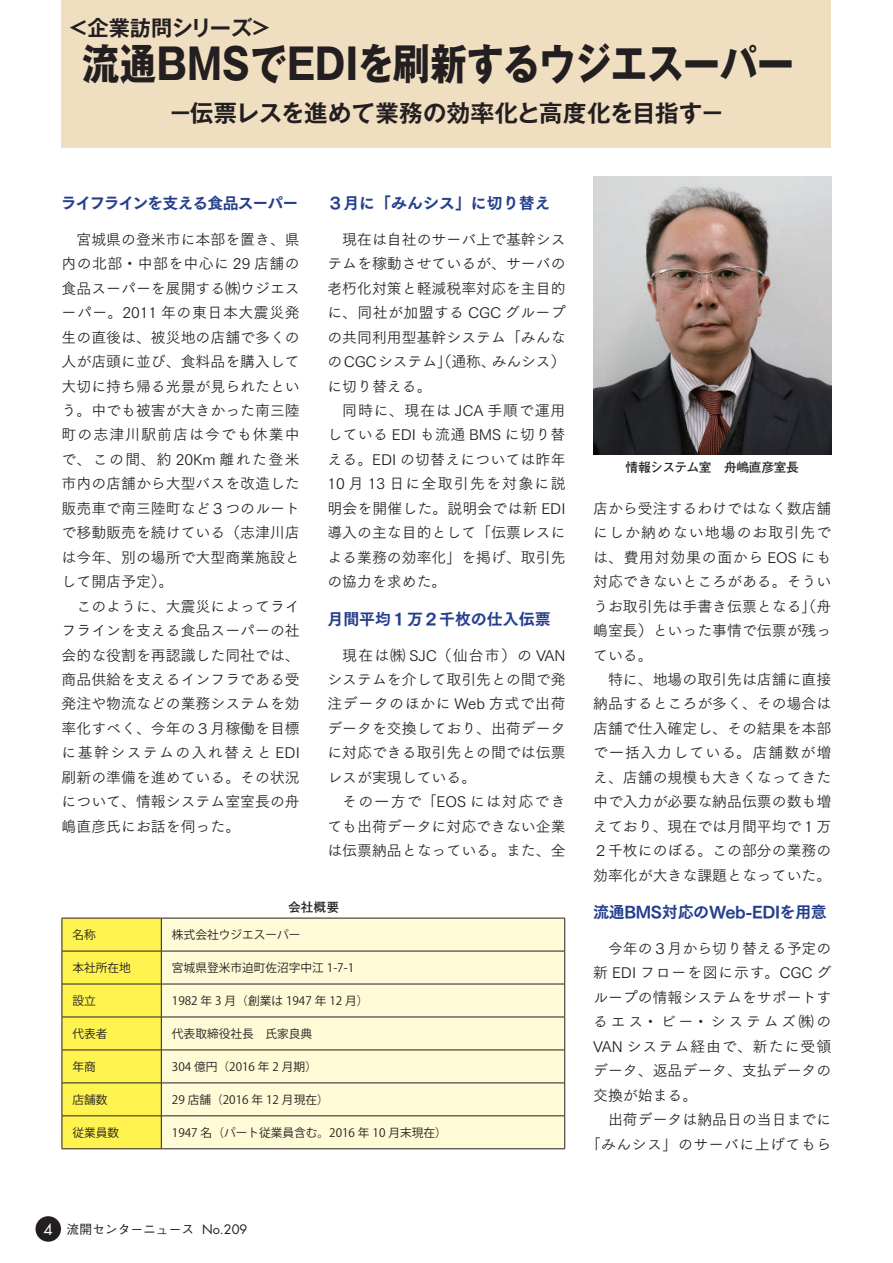
<style>
.page{position:relative;width:893px;height:1263px;background:#fff}
.page>*{position:absolute;margin:0;border:0;box-sizing:border-box;transform-origin:0 0}
.t1{font:700 42.45px "Gothic MB101 Pr 6";color:#231f20;scale:.87 1}
.t2{font:700 23.4px "Gothic MB101 Pr 6 De";letter-spacing:.015em;color:#231f20}
.t3{font:700 21.3px "Gothic MB101 Pr 6 De";color:#231f20}
.t4{font:15.9px "Tsuku Go Pro E";letter-spacing:-.015em;color:#253f8e}
.t5{font:15.9px "Tsuku Go Pro E";letter-spacing:-.075em;color:#253f8e}
.t6{font:14.85px/24.5px "Tsuku Go Pro R";color:#231f20}
.t7{font:14.85px "Tsuku Go Pro R";letter-spacing:.05em;color:#231f20}
.t8{font:14.85px "Tsuku Go Pro R";letter-spacing:.07em;color:#231f20}
.t9{font:14.85px "Tsuku Go Pro R";letter-spacing:.035em;color:#231f20}
.t10{font:14.85px "Tsuku Go Pro R";letter-spacing:.18em;color:#231f20}
.t11{font:700 12.75px "Futo Go B101 Pr 5";letter-spacing:-.025em;color:#231f20}
.t12{font:500 12.75px "Gothic BBB Pr 6";color:#231f20}
.t13{font:11.7px "Koz Go Pro";color:#231f20}
.s1{font-family:"Futura";font-weight:400;font-size:15.15px;color:#fff}
.s2{font-family:"Futura";font-weight:400}
</style>
<div class="page">
<div style="left:62px;top:0;width:769px;height:148px;background:#f0dec1"></div>
<img style="left:593px;top:176px;width:238px;height:278px">
<div style="left:63px;top:919px;width:98px;height:229px;background:#fff34f"></div>
<div style="left:162px;top:919px;width:402px;height:229px;background:#fffbd6"></div>
<hr style="left:62px;top:918px;width:99px;height:1px;background:#231f20">
<hr style="left:62px;top:918px;width:1px;height:33px;background:#231f20">
<hr style="left:161px;top:918px;width:404px;height:1px;background:#231f20">
<hr style="left:161px;top:918px;width:1px;height:33px;background:#231f20">
<hr style="left:564px;top:918px;width:1px;height:33px;background:#231f20">
<hr style="left:62px;top:951px;width:99px;height:1px;background:#231f20">
<hr style="left:62px;top:951px;width:1px;height:33px;background:#231f20">
<hr style="left:161px;top:951px;width:404px;height:1px;background:#231f20">
<hr style="left:161px;top:951px;width:1px;height:33px;background:#231f20">
<hr style="left:564px;top:951px;width:1px;height:33px;background:#231f20">
<hr style="left:62px;top:984px;width:99px;height:1px;background:#231f20">
<hr style="left:62px;top:984px;width:1px;height:33px;background:#231f20">
<hr style="left:161px;top:984px;width:404px;height:1px;background:#231f20">
<hr style="left:161px;top:984px;width:1px;height:33px;background:#231f20">
<hr style="left:564px;top:984px;width:1px;height:33px;background:#231f20">
<hr style="left:62px;top:1017px;width:99px;height:1px;background:#231f20">
<hr style="left:62px;top:1017px;width:1px;height:33px;background:#231f20">
<hr style="left:161px;top:1017px;width:404px;height:1px;background:#231f20">
<hr style="left:161px;top:1017px;width:1px;height:33px;background:#231f20">
<hr style="left:564px;top:1017px;width:1px;height:33px;background:#231f20">
<hr style="left:62px;top:1050px;width:99px;height:1px;background:#231f20">
<hr style="left:62px;top:1050px;width:1px;height:32px;background:#231f20">
<hr style="left:161px;top:1050px;width:404px;height:1px;background:#231f20">
<hr style="left:161px;top:1050px;width:1px;height:32px;background:#231f20">
<hr style="left:564px;top:1050px;width:1px;height:32px;background:#231f20">
<hr style="left:62px;top:1082px;width:99px;height:1px;background:#231f20">
<hr style="left:62px;top:1083px;width:1px;height:32px;background:#231f20">
<hr style="left:161px;top:1082px;width:404px;height:1px;background:#231f20">
<hr style="left:161px;top:1083px;width:1px;height:32px;background:#231f20">
<hr style="left:564px;top:1083px;width:1px;height:32px;background:#231f20">
<hr style="left:62px;top:1115px;width:99px;height:1px;background:#231f20">
<hr style="left:62px;top:1116px;width:1px;height:32px;background:#231f20">
<hr style="left:161px;top:1115px;width:404px;height:1px;background:#231f20">
<hr style="left:161px;top:1116px;width:1px;height:32px;background:#231f20">
<hr style="left:564px;top:1116px;width:1px;height:32px;background:#231f20">
<hr style="left:62px;top:1148px;width:99px;height:1px;background:#231f20">
<hr style="left:161px;top:1148px;width:404px;height:1px;background:#231f20">
<div style="left:36px;top:1216px;width:25px;height:26px;background:#231f20;border-radius:50%"></div>
<h3 class="t3" style="left:68px;top:10px;width:206px">＜企業訪問シリーズ＞</h3>
<h1 class="t1" style="left:83px;top:29px;width:819px">流通BMSでEDIを刷新するウジエスーパー</h1>
<h2 class="t2" style="left:169px;top:94px;width:551px">－伝票レスを進めて業務の効率化と高度化を目指す－</h2>
<p class="t5" style="left:61px;top:189px;width:239px">ライフラインを支える食品スーパー</p>
<p class="t6" style="left:62px;top:225px;width:240px">　宮城県の登米市に本部を置き、県内の北部・中部を中心に 29 店舗の食品スーパーを展開する㈱ウジエスーパー。2011 年の東日本大震災発生の直後は、被災地の店舗で多くの人が店頭に並び、食料品を購入して大切に持ち帰る光景が見られたという。中でも被害が大きかった南三陸町の志津川駅前店は今でも休業中で、この間、約 20Km 離れた登米市内の店舗から大型バスを改造した販売車で南三陸町など３つのルートで移動販売を続けている（志津川店は今年、別の場所で大型商業施設として開店予定）。<br>　このように、大震災によってライフラインを支える食品スーパーの社会的な役割を再認識した同社では、商品供給を支えるインフラである受発注や物流などの業務システムを効率化すべく、今年の３月稼働を目標に基幹システムの入れ替えと EDI刷新の準備を進めている。その状況について、情報システム室室長の舟嶋直彦氏にお話を伺った。</p>
<p class="t4" style="left:327px;top:189px;width:225px">３月に「みんシス」に切り替え</p>
<p class="t6" style="left:327px;top:225px;width:240px">　現在は自社のサーバ上で基幹システムを稼動させているが、サーバの老朽化対策と軽減税率対応を主目的に、同社が加盟する CGC グループの共同利用型基幹システム「みんなのCGCシステム」（通称、みんシス）に切り替える。<br>　同時に、現在は JCA 手順で運用している EDI も流通 BMS に切り替える。EDI の切替えについては昨年<br>10 月 13 日に全取引先を対象に説明会を開催した。説明会では新 EDI導入の主な目的として「伝票レスによる業務の効率化」を掲げ、取引先の協力を求めた。</p>
<p class="t4" style="left:327px;top:604px;width:225px">月間平均１万２千枚の仕入伝票</p>
<p class="t6" style="left:327px;top:641px;width:240px">　現在は㈱ SJC（仙台市）の VANシステムを介して取引先との間で発注データのほかに Web 方式で出荷データを交換しており、出荷データに対応できる取引先との間では伝票レスが実現している。<br>　その一方で「EOS には対応できても出荷データに対応できない企業は伝票納品となっている。また、全</p>
<p class="t11" style="left:288px;top:897px;width:53px">会社概要</p>
<p class="t13" style="left:73px;top:927px;width:25px">名称</p>
<p class="t13" style="left:172px;top:927px;width:130px">株式会社ウジエスーパー</p>
<p class="t13" style="left:73px;top:960px;width:60px">本社所在地</p>
<p class="t13" style="left:172px;top:960px;width:184px">宮城県登米市迫町佐沼字中江 1-7-1</p>
<p class="t13" style="left:73px;top:993px;width:25px">設立</p>
<p class="t13" style="left:172px;top:993px;width:198px">1982 年 3 月（創業は 1947 年 12 月）</p>
<p class="t13" style="left:73px;top:1026px;width:37px">代表者</p>
<p class="t13" style="left:172px;top:1026px;width:142px">代表取締役社長　氏家良典</p>
<p class="t13" style="left:73px;top:1059px;width:25px">年商</p>
<p class="t13" style="left:172px;top:1059px;width:147px">304 億円（2016 年 2 月期）</p>
<p class="t13" style="left:73px;top:1092px;width:37px">店舗数</p>
<p class="t13" style="left:172px;top:1092px;width:158px">29 店舗（2016 年 12 月現在）</p>
<p class="t13" style="left:73px;top:1125px;width:48px">従業員数</p>
<p class="t13" style="left:172px;top:1125px;width:276px">1947 名（パート従業員含む。2016 年 10 月末現在）</p>
<p class="t11" style="left:626px;top:457px;width:175px">情報システム室　舟嶋直彦室長</p>
<p class="t6" style="left:593px;top:494px;width:240px">店から受注するわけではなく数店舗にしか納めない地場のお取引先では、費用対効果の面から EOS にも対応できないところがある。そういうお取引先は手書き伝票となる」（舟嶋室長）といった事情で伝票が残っている。<br>　特に、地場の取引先は店舗に直接納品するところが多く、その場合は店舗で仕入確定し、その結果を本部で一括入力している。店舗数が増え、店舗の規模も大きくなってきた中で入力が必要な納品伝票の数も増えており、現在では月間平均で１万<br>２千枚にのぼる。この部分の業務の効率化が大きな課題となっていた。</p>
<p class="t4" style="left:593px;top:898px;width:235px">流通BMS対応のWeb-EDIを用意</p>
<p class="t6" style="left:593px;top:934px;width:240px">　今年の３月から切り替える予定の</p>
<p class="t7" style="left:593px;top:960px;width:240px">新 EDI フローを図に示す。CGC グ</p>
<p class="t6" style="left:593px;top:983px;width:240px">ループの情報システムをサポートす</p>
<p class="t10" style="left:593px;top:1009px;width:240px">るエス・ビー・システムズ㈱の</p>
<p class="t8" style="left:593px;top:1034px;width:240px">VAN システム経由で、新たに受領</p>
<p class="t6" style="left:593px;top:1057px;width:240px">データ、返品データ、支払データの</p>
<p class="t6" style="left:593px;top:1081px;width:106px">交換が始まる。</p>
<p class="t6" style="left:593px;top:1106px;width:240px">　出荷データは納品日の当日までに</p>
<p class="t9" style="left:586px;top:1132px;width:247px">「みんシス」のサーバに上げてもら</p>
<p class="t12" style="left:44px;top:1219px;width:205px"><span class="s1">4</span> 流開センターニュース <span class="s2">No.209</span></p>
</div>
